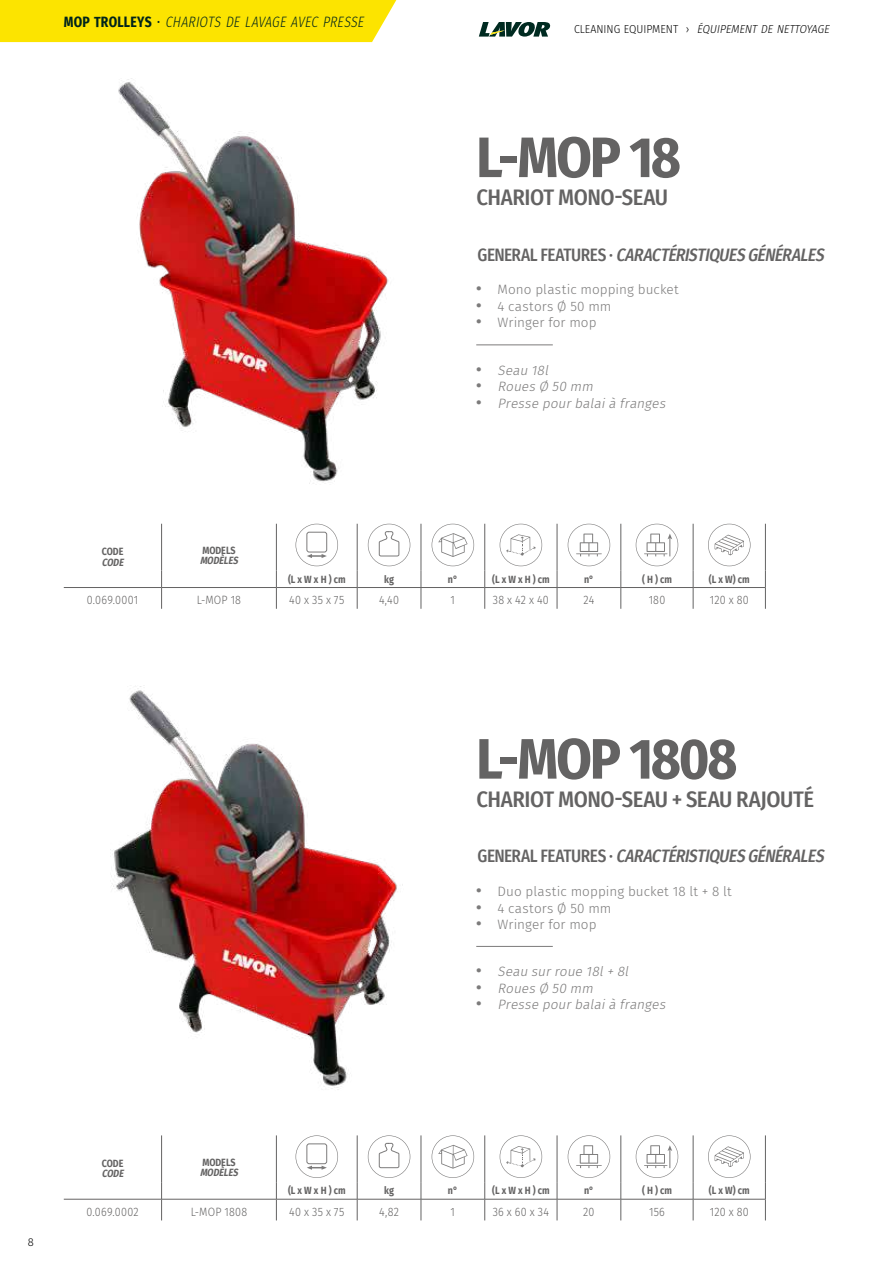
<style>
.page{position:relative;width:893px;height:1263px;background:#fff}
.page>*{position:absolute;margin:0;border:0;box-sizing:border-box;transform-origin:0 0}
.t1{font:700 57px "Fira Sans Condensed";letter-spacing:-.04em;color:#646363}
.t2{font:500 22.5px "Fira Sans Condensed";letter-spacing:-.02em;color:#646363}
.t3{font:italic 500 18px "Fira Sans Condensed";color:#646363;scale:.95 1}
.t4{font:italic 300 15px "Fira Sans Condensed";color:#00241b;scale:.9 1}
.t5{font:italic 300 13.5px "Fira Sans";color:#7c7b7b}
.t6{font:300 13.5px "Fira Sans";letter-spacing:.005em;color:#7c7b7b}
.t7{font:300 13.5px "Fira Sans";letter-spacing:.025em;color:#7c7b7b}
.t8{font:300 12px "Fira Sans";letter-spacing:.025em;color:#646363;scale:.9 1}
.t9{font:italic 300 11.55px "Fira Sans";color:#000;scale:.92 1}
.t10{font:300 11.25px "Fira Sans";color:#000}
.t11{font:700 10.5px "Fira Sans";color:#646363;scale:.85 1}
.t12{font:italic 700 10.5px "Fira Sans";color:#646363;scale:.85 1}
.s1{font-weight:700;font-style:normal}
.s2{font-style:normal}
.s3{font-weight:500;font-size:16.5px}
.s4{font-weight:500;font-style:normal;font-size:16.5px}
</style>
<div class="page">
<hr style="left:476px;top:345px;width:77px;height:1px;background:#7c7b7b">
<hr style="left:476px;top:946px;width:77px;height:1px;background:#7c7b7b">
<svg style="left:357px;top:1182px;width:1px;height:38px"></svg>
<svg style="left:421px;top:1182px;width:1px;height:38px"></svg>
<svg style="left:484px;top:1182px;width:1px;height:38px"></svg>
<svg style="left:557px;top:1182px;width:1px;height:38px"></svg>
<svg style="left:621px;top:1182px;width:1px;height:38px"></svg>
<svg style="left:693px;top:1182px;width:1px;height:38px"></svg>
<hr style="left:276px;top:1135px;width:1px;height:47px;background:#646363">
<hr style="left:357px;top:1135px;width:1px;height:47px;background:#646363">
<hr style="left:421px;top:1135px;width:1px;height:47px;background:#646363">
<hr style="left:484px;top:1135px;width:1px;height:47px;background:#646363">
<hr style="left:557px;top:1135px;width:1px;height:47px;background:#646363">
<hr style="left:621px;top:1135px;width:1px;height:47px;background:#646363">
<hr style="left:693px;top:1135px;width:1px;height:47px;background:#646363">
<hr style="left:765px;top:1135px;width:1px;height:47px;background:#646363">
<hr style="left:162px;top:1199px;width:114px;height:1px;background:#646363">
<hr style="left:161px;top:1135px;width:1px;height:47px;background:#646363">
<svg style="left:161px;top:1182px;width:1px;height:38px"></svg>
<hr style="left:64px;top:1199px;width:98px;height:1px;background:#646363">
<svg style="left:765px;top:1182px;width:1px;height:38px"></svg>
<svg style="left:276px;top:1182px;width:1px;height:38px"></svg>
<hr style="left:276px;top:1199px;width:81px;height:1px;background:#646363">
<hr style="left:357px;top:1199px;width:64px;height:1px;background:#646363">
<hr style="left:421px;top:1199px;width:64px;height:1px;background:#646363">
<hr style="left:485px;top:1199px;width:72px;height:1px;background:#646363">
<hr style="left:557px;top:1199px;width:64px;height:1px;background:#646363">
<hr style="left:621px;top:1199px;width:72px;height:1px;background:#646363">
<hr style="left:693px;top:1199px;width:73px;height:1px;background:#646363">
<svg style="left:296px;top:1154px;width:42px;height:24px"></svg>
<svg style="left:368px;top:1154px;width:42px;height:24px"></svg>
<svg style="left:432px;top:1135px;width:42px;height:43px"></svg>
<svg style="left:500px;top:1135px;width:42px;height:43px"></svg>
<svg style="left:568px;top:1135px;width:42px;height:43px"></svg>
<svg style="left:636px;top:1135px;width:42px;height:43px"></svg>
<svg style="left:708px;top:1135px;width:42px;height:43px"></svg>
<svg style="left:357px;top:570px;width:1px;height:39px"></svg>
<svg style="left:421px;top:570px;width:1px;height:39px"></svg>
<svg style="left:484px;top:570px;width:1px;height:39px"></svg>
<svg style="left:557px;top:570px;width:1px;height:39px"></svg>
<svg style="left:621px;top:570px;width:1px;height:39px"></svg>
<svg style="left:693px;top:570px;width:1px;height:39px"></svg>
<hr style="left:276px;top:524px;width:1px;height:46px;background:#646363">
<hr style="left:357px;top:524px;width:1px;height:46px;background:#646363">
<hr style="left:421px;top:524px;width:1px;height:46px;background:#646363">
<hr style="left:484px;top:524px;width:1px;height:46px;background:#646363">
<hr style="left:557px;top:524px;width:1px;height:46px;background:#646363">
<hr style="left:621px;top:524px;width:1px;height:46px;background:#646363">
<hr style="left:693px;top:524px;width:1px;height:46px;background:#646363">
<hr style="left:765px;top:524px;width:1px;height:46px;background:#646363">
<hr style="left:162px;top:587px;width:114px;height:1px;background:#646363">
<hr style="left:161px;top:524px;width:1px;height:46px;background:#646363">
<svg style="left:161px;top:570px;width:1px;height:39px"></svg>
<hr style="left:64px;top:587px;width:98px;height:1px;background:#646363">
<svg style="left:765px;top:570px;width:1px;height:39px"></svg>
<svg style="left:276px;top:570px;width:1px;height:39px"></svg>
<hr style="left:276px;top:587px;width:81px;height:1px;background:#646363">
<hr style="left:357px;top:587px;width:64px;height:1px;background:#646363">
<hr style="left:421px;top:587px;width:64px;height:1px;background:#646363">
<hr style="left:485px;top:587px;width:72px;height:1px;background:#646363">
<hr style="left:557px;top:587px;width:64px;height:1px;background:#646363">
<hr style="left:621px;top:587px;width:72px;height:1px;background:#646363">
<hr style="left:693px;top:587px;width:73px;height:1px;background:#646363">
<svg style="left:296px;top:549px;width:42px;height:17px"></svg>
<svg style="left:368px;top:549px;width:42px;height:17px"></svg>
<svg style="left:432px;top:524px;width:42px;height:42px"></svg>
<svg style="left:500px;top:524px;width:42px;height:42px"></svg>
<svg style="left:568px;top:524px;width:42px;height:42px"></svg>
<svg style="left:636px;top:524px;width:42px;height:42px"></svg>
<svg style="left:708px;top:524px;width:42px;height:42px"></svg>
<img style="left:118px;top:78px;width:293px;height:471px">
<img style="left:110px;top:686px;width:300px;height:468px">
<div style="left:0;top:0;width:396px;height:42px;background:#fce400"></div>
<svg style="left:479px;top:22px;width:71px;height:15px"></svg>
<p class="t4" style="left:64px;top:11px;width:339px"><span class="s1">M O P T RO L L E YS</span> <span class="s2">•</span> CHARIOTS DE LAVAGE AVEC PRESSE</p>
<p class="t11" style="left:102px;top:543px;width:27px">CODE</p>
<p class="t12" style="left:102px;top:553px;width:30px">CODE</p>
<p class="t11" style="left:202px;top:541px;width:41px">MODELS</p>
<p class="t12" style="left:200px;top:552px;width:49px">MODÈLES</p>
<p class="t9" style="left:574px;top:21px;width:282px"><span class="s2">C L EA N I N G EQ U I PM E N T ›</span> ÉQUIPEMENT DE NETTOYAGE</p>
<h1 class="t1" style="left:476px;top:110px;width:206px">L-MOP 18</h1>
<h2 class="t2" style="left:476px;top:179px;width:193px">CHARIOT MONO-SEAU</h2>
<h3 class="t3" style="left:478px;top:240px;width:371px"><span class="s2">G E N E R A L F E AT U R E S ·</span> CARACTÉRISTIQUESGÉNÉRALES</h3>
<p class="t6" style="left:476px;top:280px;width:204px"><span class="s3">•</span> Mono plastic mopping bucket</p>
<p class="t7" style="left:476px;top:297px;width:137px"><span class="s3">•</span> 4 castors Ø 50 mm</p>
<p class="t6" style="left:476px;top:313px;width:122px"><span class="s3">•</span> Wringer for mop</p>
<p class="t5" style="left:476px;top:361px;width:77px"><span class="s4">•</span> Seau 18l</p>
<p class="t5" style="left:476px;top:377px;width:122px"><span class="s4">•</span> Roues Ø 50 mm</p>
<p class="t5" style="left:476px;top:394px;width:194px"><span class="s4">•</span> Presse pourbalaià franges</p>
<p class="t11" style="left:288px;top:570px;width:69px">(L x W x H ) cm</p>
<p class="t11" style="left:384px;top:570px;width:13px">kg</p>
<p class="t11" style="left:448px;top:570px;width:13px">n°</p>
<p class="t11" style="left:492px;top:570px;width:69px">(L x W x H ) cm</p>
<p class="t11" style="left:584px;top:570px;width:13px">n°</p>
<p class="t11" style="left:642px;top:570px;width:37px">( H ) cm</p>
<p class="t11" style="left:709px;top:570px;width:49px">(L x W) cm</p>
<p class="t8" style="left:87px;top:591px;width:59px">0.069.0001</p>
<p class="t8" style="left:197px;top:591px;width:51px">L-MOP 18</p>
<p class="t8" style="left:289px;top:591px;width:63px">40 x 35 x 75</p>
<p class="t8" style="left:379px;top:591px;width:24px">4,40</p>
<p class="t8" style="left:451px;top:591px;width:6px">1</p>
<p class="t8" style="left:493px;top:591px;width:64px">38 x 42 x 40</p>
<p class="t8" style="left:584px;top:591px;width:13px">24</p>
<p class="t8" style="left:649px;top:591px;width:20px">180</p>
<p class="t8" style="left:710px;top:591px;width:45px">120 x 80</p>
<h1 class="t1" style="left:476px;top:711px;width:263px">L-MOP 1808</h1>
<h2 class="t2" style="left:476px;top:781px;width:339px">CHARIOT MONO-SEAU + SEAU RAJOUTÉ</h2>
<h3 class="t3" style="left:478px;top:841px;width:371px"><span class="s2">G E N E R A L F E AT U R E S ·</span> CARACTÉRISTIQUESGÉNÉRALES</h3>
<p class="t6" style="left:476px;top:882px;width:257px"><span class="s3">•</span> Duo plastic mopping bucket 18 lt + 8 lt</p>
<p class="t7" style="left:476px;top:898px;width:137px"><span class="s3">•</span> 4 castors Ø 50 mm</p>
<p class="t6" style="left:476px;top:915px;width:122px"><span class="s3">•</span> Wringer for mop</p>
<p class="t5" style="left:476px;top:962px;width:157px"><span class="s4">•</span> Seau surroue 18l+ 8l</p>
<p class="t5" style="left:476px;top:979px;width:122px"><span class="s4">•</span> Roues Ø 50 mm</p>
<p class="t5" style="left:476px;top:995px;width:194px"><span class="s4">•</span> Presse pourbalaià franges</p>
<p class="t10" style="left:28px;top:1234px;width:8px">8</p>
<p class="t11" style="left:102px;top:1154px;width:27px">CODE</p>
<p class="t12" style="left:102px;top:1165px;width:30px">CODE</p>
<p class="t11" style="left:202px;top:1153px;width:41px">MODELS</p>
<p class="t12" style="left:200px;top:1163px;width:49px">MODÈLES</p>
<p class="t11" style="left:288px;top:1182px;width:69px">(L x W x H ) cm</p>
<p class="t11" style="left:384px;top:1182px;width:13px">kg</p>
<p class="t11" style="left:448px;top:1182px;width:13px">n°</p>
<p class="t11" style="left:492px;top:1182px;width:69px">(L x W x H ) cm</p>
<p class="t11" style="left:584px;top:1182px;width:13px">n°</p>
<p class="t11" style="left:642px;top:1182px;width:37px">( H ) cm</p>
<p class="t11" style="left:709px;top:1182px;width:49px">(L x W) cm</p>
<p class="t8" style="left:86px;top:1203px;width:60px">0.069.0002</p>
<p class="t8" style="left:191px;top:1203px;width:64px">L-MOP 1808</p>
<p class="t8" style="left:289px;top:1203px;width:63px">40 x 35 x 75</p>
<p class="t8" style="left:379px;top:1203px;width:23px">4,82</p>
<p class="t8" style="left:451px;top:1203px;width:6px">1</p>
<p class="t8" style="left:493px;top:1203px;width:64px">36 x 60 x 34</p>
<p class="t8" style="left:583px;top:1203px;width:14px">20</p>
<p class="t8" style="left:649px;top:1203px;width:19px">156</p>
<p class="t8" style="left:710px;top:1203px;width:45px">120 x 80</p>
</div>
